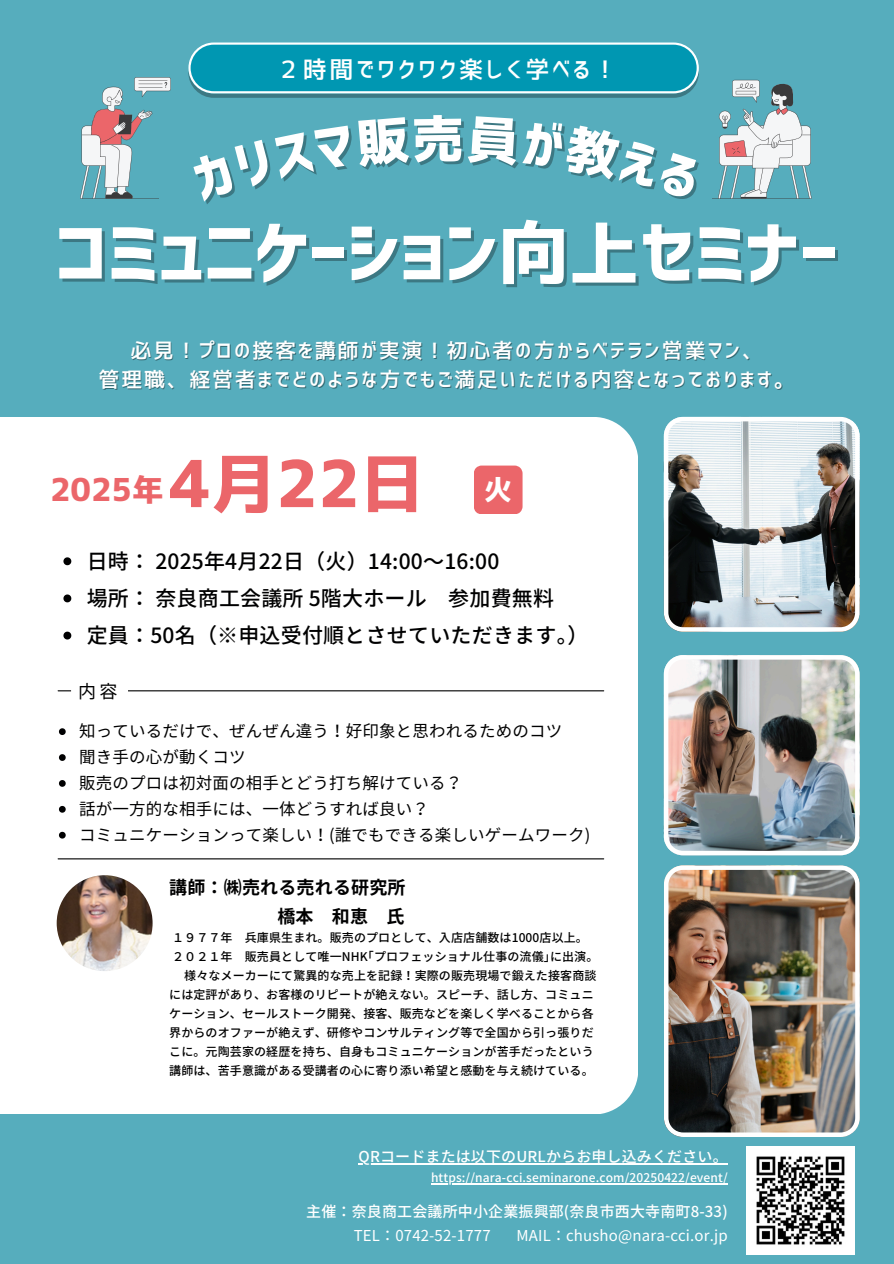
<style>
.page{position:relative;width:894px;height:1264px;background:#fff}
.page>*{position:absolute;margin:0;border:0;box-sizing:border-box;transform-origin:0 0}
.t1{font:70.5px "Corporate Logo Bold";color:#fff}
.t2{font:64.5px "Corporate Logo Bold";color:#eb666a}
.t3{font:31.5px "Corporate Logo Bold";color:#eb666a}
.t4{font:28.5px "Corporate Logo Bold";color:#fff}
.t5{font:24px "Corporate Logo Medium";letter-spacing:.105em;color:#fff}
.t6{font:500 21px "Noto Sans JP";letter-spacing:.01em;color:#000001}
.t7{font:21px "Corporate Logo Medium";letter-spacing:.08em;color:#fff}
.t8{font:700 18px "Noto Sans JP";letter-spacing:.01em;color:#000001}
.t9{font:18px "Noto Sans JP";color:#000001}
.t10{font:16.5px "Noto Sans JP";letter-spacing:.01em;color:#000001}
.t11{font:500 15px "Noto Sans JP";letter-spacing:.01em;color:#fff}
.t12{font:15px "Noto Sans JP";letter-spacing:.01em;color:#fff}
.t13{font:500 12px/19px "Noto Sans JP";letter-spacing:.01em;color:#000001}
.t14{font:500 12px "Noto Sans JP";letter-spacing:.01em;color:#fff}
</style>
<div class="page">
<div style="left:0;top:0;width:893px;height:1263px;background:#56adbd"></div>
<div style="left:0;top:417px;width:638px;height:696px;background:#fff"></div>
<svg style="left:188px;top:47px;width:510px;height:51px;background:#4b8893"></svg>
<svg style="left:188px;top:42px;width:510px;height:51px;background:#169fb8"></svg>
<hr style="left:58px;top:690px;width:545px;height:1px;background:#000001">
<div style="left:71px;top:673px;width:57px;height:35px;background:#fff"></div>
<hr style="left:58px;top:858px;width:545px;height:1px;background:#000001">
<img style="left:57px;top:875px;width:96px;height:96px;border-radius:50%">
<div style="left:473px;top:465px;width:49px;height:49px;background:#eb666a"></div>
<svg style="left:663px;top:417px;width:196px;height:214px;background:#a3a9aa"></svg>
<img style="left:663px;top:655px;width:196px;height:200px">
<img style="left:664px;top:865px;width:195px;height:271px">
<svg style="left:712px;top:79px;width:99px;height:120px"></svg>
<svg style="left:80px;top:77px;width:91px;height:121px"></svg>
<img style="left:746px;top:1146px;width:107px;height:108px">
<svg style="left:63px;top:557px;width:8px;height:8px"></svg>
<svg style="left:63px;top:594px;width:8px;height:8px"></svg>
<svg style="left:63px;top:631px;width:8px;height:8px"></svg>
<svg style="left:59px;top:728px;width:7px;height:7px"></svg>
<svg style="left:59px;top:754px;width:7px;height:7px"></svg>
<svg style="left:59px;top:780px;width:7px;height:6px"></svg>
<svg style="left:59px;top:806px;width:7px;height:6px"></svg>
<svg style="left:59px;top:831px;width:7px;height:7px"></svg>
<hr style="left:358px;top:1163px;width:369px;height:1px;background:#fff">
<hr style="left:431px;top:1183px;width:296px;height:1px;background:#fff">
<h4 class="t5" style="left:276px;top:57px;width:342px">２時間でワクワク楽しく学べる！</h4>
<p class="t1" style="left:56px;top:218px;width:783px">コミュニケーション向上セミナー</p>
<p class="t7" style="left:130px;top:340px;width:634px">必見！プロの接客を講師が実演！初心者の方からベテラン営業マン、</p>
<p class="t7" style="left:99px;top:369px;width:697px">管理職、経営者までどのような方でもご満足いただける内容となっております。</p>
<p class="t2" style="left:169px;top:451px;width:256px">4月22日</p>
<p class="t3" style="left:50px;top:473px;width:115px">2025年</p>
<h3 class="t4" style="left:483px;top:475px;width:30px">火</h3>
<p class="t6" style="left:87px;top:544px;width:414px">日時： 2025年4月 22日（火）14:00～16:00</p>
<p class="t6" style="left:87px;top:581px;width:468px">場所：奈良商工会議所 5階大ホール 参加費無料</p>
<p class="t6" style="left:87px;top:618px;width:503px">定員：50名（※申込受付順とさせていただきます。）</p>
<h5 class="t9" style="left:78px;top:676px;width:41px">内容</h5>
<p class="t10" style="left:79px;top:718px;width:484px">知っているだけで、ぜんぜん違う！好印象と思われるためのコツ</p>
<p class="t10" style="left:79px;top:744px;width:168px">聞き手の心が動くコツ</p>
<p class="t10" style="left:79px;top:770px;width:384px">販売のプロは初対面の相手とどう打ち解けている？</p>
<p class="t10" style="left:79px;top:795px;width:351px">話が一方的な相手には、一体どうすれば良い？</p>
<p class="t10" style="left:79px;top:821px;width:512px">コミュニケーションって楽しい！(誰でもできる楽しいゲームワーク)</p>
<p class="t8" style="left:169px;top:873px;width:238px">講師：㈱売れる売れる研究所</p>
<p class="t8" style="left:277px;top:901px;width:127px">橋本 和恵 氏</p>
<p class="t13" style="left:172px;top:927px;width:417px">１９７７年 兵庫県生まれ。販売のプロとして、入店店舗数は1000店以上。</p>
<p class="t13" style="left:172px;top:946px;width:427px">２０２１年 販売員として唯一NHK｢プロフェッショナル仕事の流儀｣に出演。</p>
<p class="t13" style="left:169px;top:965px;width:428px;text-indent:15px">様々なメーカーにて驚異的な売上を記録！実際の販売現場で鍛えた接客商談には定評があり、お客様のリピートが絶えない。スピーチ、話し方、コミュニケーション、セールストーク開発、接客、販売などを楽しく学べることから各界からのオファーが絶えず、研修やコンサルティング等で全国から引っ張りだこに。元陶芸家の経歴を持ち、自身もコミュニケーションが苦手だったという講師は、苦手意識がある受講者の心に寄り添い希望と感動を与え続けている。</p>
<p class="t11" style="left:358px;top:1144px;width:370px">QRコードまたは以下のURLからお申し込みください。</p>
<p class="t14" style="left:431px;top:1168px;width:298px">https://nara-cci.seminarone.com/20250422/event/</p>
<p class="t11" style="left:306px;top:1199px;width:422px">主催：奈良商工会議所中小企業振興部(奈良市西大寺南町8-33)</p>
<p class="t12" style="left:354px;top:1223px;width:138px">TEL：0742-52-1777</p>
<p class="t12" style="left:516px;top:1223px;width:212px">MAIL：chusho@nara-cci.or.jp</p>
</div>
